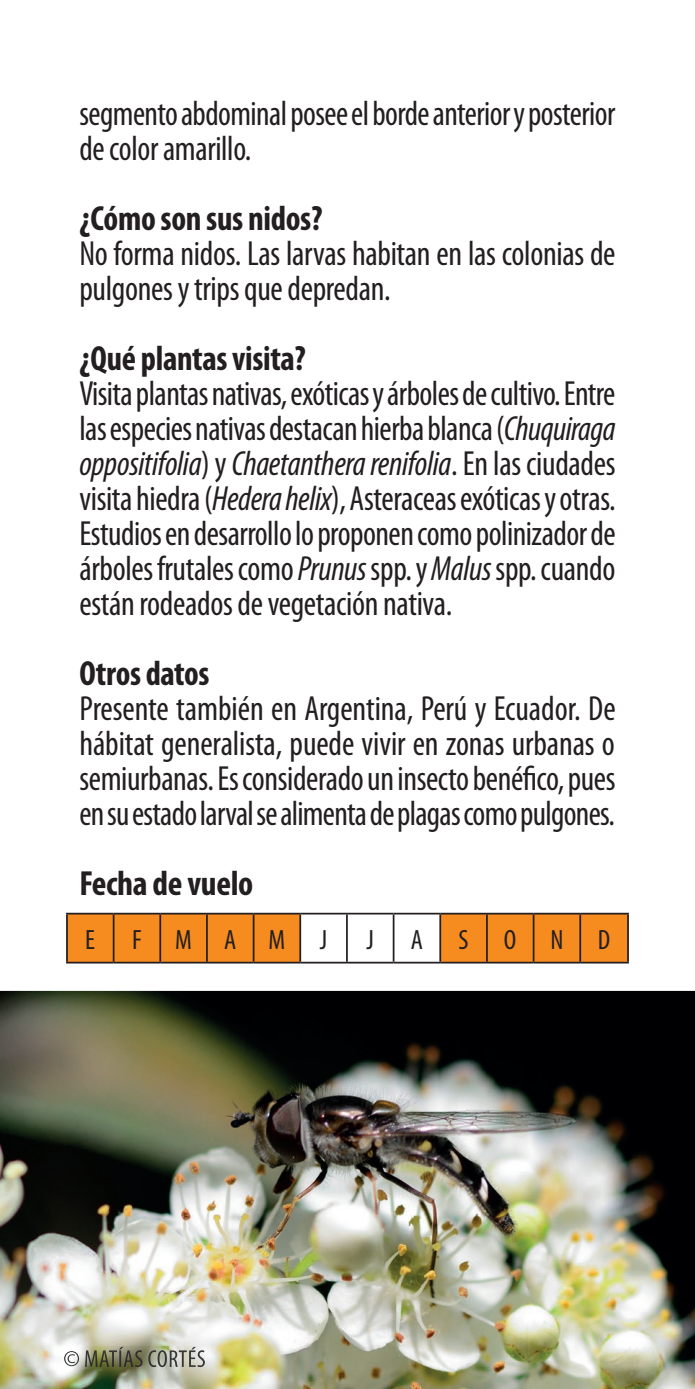
<style>
.page{position:relative;width:695px;height:1389px;background:#fff}
.page>*{position:absolute;margin:0;border:0;box-sizing:border-box;transform-origin:0 0}
.t1{font:condensed 35px/35px "Myriad Pro";letter-spacing:-.01em;color:#231f20;text-align:justify;scale:.96 1}
.t2{font:condensed 35px/35px "Myriad Pro";letter-spacing:-.01em;color:#231f20}
.t3{font:condensed 35px/35px "Myriad Pro";letter-spacing:-.01em;color:#231f20;scale:.95 1}
.t4{font:700 condensed 35px "Myriad Pro";letter-spacing:-.01em;color:#231f20}
.t5{font:condensed 28px "Myriad Pro";letter-spacing:1.2em;color:#231f20}
.s1{font-style:italic}
</style>
<div class="page">
<svg style="left:68px;top:915px;width:559px;height:47px"></svg>
<hr style="left:300px;top:913px;width:47px;height:2px;background:#231f20">
<hr style="left:300px;top:962px;width:47px;height:2px;background:#231f20">
<hr style="left:533px;top:913px;width:47px;height:2px;background:#231f20">
<hr style="left:533px;top:962px;width:47px;height:2px;background:#231f20">
<hr style="left:580px;top:913px;width:48px;height:2px;background:#231f20">
<hr style="left:579px;top:915px;width:2px;height:47px;background:#231f20">
<hr style="left:627px;top:915px;width:1px;height:47px;background:#231f20">
<hr style="left:580px;top:962px;width:48px;height:2px;background:#231f20">
<hr style="left:66px;top:913px;width:48px;height:2px;background:#231f20">
<hr style="left:66px;top:915px;width:2px;height:47px;background:#231f20">
<hr style="left:66px;top:962px;width:48px;height:2px;background:#231f20">
<hr style="left:114px;top:913px;width:46px;height:2px;background:#231f20">
<hr style="left:113px;top:915px;width:1px;height:47px;background:#231f20">
<hr style="left:114px;top:962px;width:46px;height:2px;background:#231f20">
<hr style="left:160px;top:913px;width:47px;height:2px;background:#231f20">
<hr style="left:159px;top:915px;width:2px;height:47px;background:#231f20">
<hr style="left:160px;top:962px;width:47px;height:2px;background:#231f20">
<hr style="left:347px;top:913px;width:46px;height:2px;background:#231f20">
<hr style="left:346px;top:915px;width:2px;height:47px;background:#231f20">
<hr style="left:347px;top:962px;width:46px;height:2px;background:#231f20">
<hr style="left:207px;top:913px;width:46px;height:2px;background:#231f20">
<hr style="left:206px;top:915px;width:2px;height:47px;background:#231f20">
<hr style="left:207px;top:962px;width:46px;height:2px;background:#231f20">
<hr style="left:393px;top:913px;width:47px;height:2px;background:#231f20">
<hr style="left:392px;top:915px;width:2px;height:47px;background:#231f20">
<hr style="left:393px;top:962px;width:47px;height:2px;background:#231f20">
<hr style="left:253px;top:913px;width:47px;height:2px;background:#231f20">
<hr style="left:253px;top:915px;width:1px;height:47px;background:#231f20">
<hr style="left:299px;top:915px;width:2px;height:47px;background:#231f20">
<hr style="left:253px;top:962px;width:47px;height:2px;background:#231f20">
<hr style="left:440px;top:913px;width:47px;height:2px;background:#231f20">
<hr style="left:439px;top:915px;width:2px;height:47px;background:#231f20">
<hr style="left:440px;top:962px;width:47px;height:2px;background:#231f20">
<hr style="left:487px;top:913px;width:46px;height:2px;background:#231f20">
<hr style="left:486px;top:915px;width:1px;height:47px;background:#231f20">
<hr style="left:532px;top:915px;width:2px;height:47px;background:#231f20">
<hr style="left:487px;top:962px;width:46px;height:2px;background:#231f20">
<img style="left:0;top:991px;width:694px;height:398px">
<img style="left:64px;top:1347px;width:141px;height:20px">
<p class="t3" style="left:79px;top:96px;width:565px">segmento abdominal posee el borde anterior y posterior de color amarillo.</p>
<p class="t4" style="left:79px;top:197px;width:244px">¿Cómo son sus nidos?</p>
<p class="t2" style="left:79px;top:236px;width:537px">No forma nidos. Las larvas habitan en las colonias de pulgones y trips que depredan.</p>
<p class="t4" style="left:79px;top:337px;width:228px">¿Qué plantas visita?</p>
<p class="t1" style="left:79px;top:376px;width:560px">Visita plantas nativas, exóticas y árboles de cultivo. Entre las especies nativas destacan hierba blanca (<span class="s1">Chuquiraga oppositifolia</span>) y <span class="s1">Chaetanthera renifolia</span>. En las ciudades visita hiedra (<span class="s1">Hedera helix</span>), Asteraceas exóticas y otras.<br>Estudios en desarrollo lo proponen como polinizador de árboles frutales como <span class="s1">Prunus</span> spp. y <span class="s1">Malus</span> spp. cuando están rodeados de vegetación nativa.</p>
<p class="t4" style="left:79px;top:652px;width:132px">Otros datos</p>
<p class="t2" style="left:79px;top:691px;width:537px;text-align:justify">Presente también en Argentina, Perú y Ecuador. De hábitat generalista, puede vivir en zonas urbanas o semiurbanas. Es considerado un insecto benéfico, pues en su estado larval se alimenta de plagas como pulgones.</p>
<p class="t4" style="left:79px;top:862px;width:175px">Fecha de vuelo</p>
<p class="t5" style="left:85px;top:922px;width:11px">E</p>
<p class="t5" style="left:132px;top:922px;width:197px">FMAMJ</p>
<p class="t5" style="left:366px;top:922px;width:9px">J</p>
<p class="t5" style="left:410px;top:922px;width:14px">A</p>
<p class="t5" style="left:458px;top:922px;width:12px">S</p>
<p class="t5" style="left:504px;top:922px;width:108px">OND</p>
</div>
